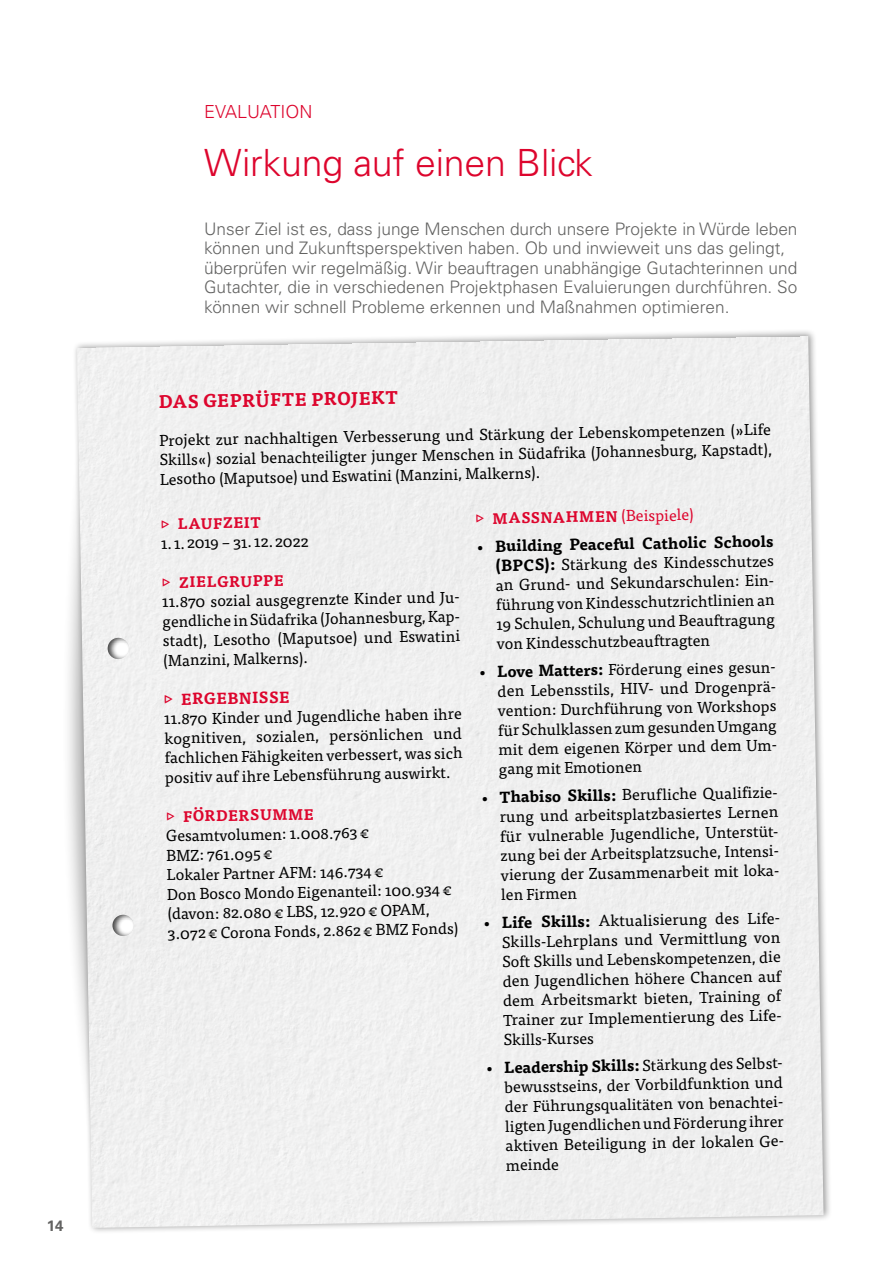
<style>
.page{position:relative;width:893px;height:1263px;background:#fff}
.page>*{position:absolute;margin:0;border:0;box-sizing:border-box;transform-origin:0 0}
._101_Titel_1{font:300 37.5px "Univers LT Std";letter-spacing:-.005em;color:#dd052d}
._120_H1{font:700 18px "Tisa Pro";color:#dd052d}
._99_Land{font:300 18px "Univers LT Std";color:#dd052d}
._104_Anleser{font:300 17.25px/19.5px "Univers LT Std";color:#636362}
._202_Standard_O_AO{font:15.75px/19.5px "Tisa Pro";color:#000}
._201_Standard_O{font:15.75px/19.5px "Tisa Pro";color:#000}
._202_Standard_O_AO-2{font:15.75px "Tisa Pro";color:#dd052d}
._202_Standard_O_AO-3{font:700 15.75px "Tisa Pro";color:#dd052d}
._202_Standard_O_AO-4{font:700 15px "Tisa Pro";color:#dd052d}
.t1{font:700 15px "Univers LT Std";color:#636362}
.s1{font-weight:400}
.s2{font-size:15px}
.s3{font-weight:700;font-size:15px}
.s4{font-weight:700}
</style>
<div class="page">
<div style="left:61px;top:342px;width:67px;height:888px;background:#000;opacity:.3"></div>
<div style="left:73px;top:329px;width:759px;height:905px;background:#000;opacity:.4"></div>
<div style="left:77px;top:335px;width:746px;height:893px;background:#efefef"></div>
<div style="left:84px;top:353px;width:63px;height:868px;background:#f0f0f0"></div>
<p class="t1" style="left:47px;top:1217px;width:18px">14</p>
<p class="_99_Land" style="left:204px;top:101px;width:110px">EVALUATION</p>
<h1 class="_101_Titel_1" style="left:204px;top:141px;width:390px">Wirkung auf einen Blick</h1>
<p class="_104_Anleser" style="left:204px;top:219px;width:595px">Unser Ziel ist es, dass junge Menschen durch unsere Projekte in Würde leben können und Zukunftsperspektiven haben. Ob und inwieweit uns das gelingt, überprüfen wir regelmäßig. Wir beauftragen unabhängige Gutachterinnen und Gutachter, die in verschiedenen Projektphasen Evaluierungen durchführen. So können wir schnell Probleme erkennen und Maßnahmen optimieren.</p>
<h2 class="_120_H1" style="left:158px;top:387px;width:241px;rotate:-1deg">DAS GEPRÜFTE PROJEKT</h2>
<p class="_202_Standard_O_AO" style="left:159px;top:429px;width:614px;text-align:justify;rotate:-1deg">Projekt zur nachhaltigen Verbesserung und Stärkung der Lebenskompetenzen (»Life Skills«) sozial benachteiligter junger Menschen in Südafrika (Johannesburg, Kapstadt), Lesotho (Maputsoe) und Eswatini (Manzini, Malkerns).</p>
<p class="_202_Standard_O_AO-4" style="left:161px;top:512px;width:102px;rotate:-1deg"><span class="s1">▹</span> LAUFZEIT</p>
<p class="_201_Standard_O" style="left:161px;top:533px;width:149px;rotate:-1deg">1. 1. 2019 – 31. 12. 2022</p>
<p class="_202_Standard_O_AO-4" style="left:162px;top:570px;width:123px;rotate:-1deg"><span class="s1">▹</span> ZIELGRUPPE</p>
<p class="_201_Standard_O" style="left:162px;top:591px;width:302px;rotate:-1deg">11.870 sozial ausgegrenzte Kinder und Ju&shy;gendliche in Südafrika (Johannesburg, Kap&shy;stadt), Lesotho (Maputsoe) und Eswatini (Manzini, Malkerns).</p>
<p class="_202_Standard_O_AO-3" style="left:164px;top:686px;width:127px;rotate:-1deg"><span class="s1">▹</span> ERGEBNISSE</p>
<p class="_201_Standard_O" style="left:164px;top:708px;width:299px;text-align:justify;rotate:-1deg">11.870 Kinder und Jugendliche haben ihre kognitiven, sozialen, persönlichen und fachlichen Fähigkeiten verbessert, was sich positiv auf ihre Lebensführung auswirkt.</p>
<p class="_202_Standard_O_AO-4" style="left:166px;top:804px;width:150px;rotate:-1deg"><span class="s1">▹</span> FÖRDERSUMME</p>
<p class="_201_Standard_O" style="left:166px;top:825px;width:205px;rotate:-1deg">Gesamtvolumen: 1.008.763 €</p>
<p class="_201_Standard_O" style="left:166px;top:845px;width:107px;rotate:-1deg">BMZ: 761.095 €</p>
<p class="_201_Standard_O" style="left:167px;top:864px;width:218px;rotate:-1deg">Lokaler Partner AFM: 146.734 €</p>
<p class="_201_Standard_O" style="left:167px;top:884px;width:292px;rotate:-1deg">Don Bosco Mondo Eigenanteil: 100.934 € (davon: 82.080 € LBS, 12.920 € OPAM,<br>3.072 € Corona Fonds, 2.862 € BMZ Fonds)</p>
<p class="_202_Standard_O_AO-2" style="left:475px;top:507px;width:220px;rotate:-1deg"><span class="s2">▹</span> <span class="s3">MASSNAHMEN</span> (Beispiele)</p>
<p class="_202_Standard_O_AO" style="left:495px;top:535px;width:283px;text-indent:-19px;rotate:-1deg">• <span class="s4">Building Peaceful Catholic Schools (BPCS):</span> Stärkung des Kindesschutzes an Grund- und Sekundarschulen: Ein&shy;führung von Kindesschutzrichtlinien an 19 Schulen, Schulung und Beauftragung von Kindesschutzbeauftragten</p>
<p class="_202_Standard_O_AO" style="left:497px;top:661px;width:283px;text-indent:-19px;rotate:-1deg">• <span class="s4">Love Matters:</span> Förderung eines gesun&shy;den Lebensstils, HIV- und Drogenprä&shy;vention: Durchführung von Workshops für Schulklassen zum gesunden Umgang mit dem eigenen Körper und dem Um&shy;gang mit Emotionen</p>
<p class="_202_Standard_O_AO" style="left:499px;top:786px;width:283px;text-indent:-19px;rotate:-1deg">• <span class="s4">Thabiso Skills:</span> Berufliche Qualifizie&shy;rung und arbeitsplatzbasiertes Lernen für vulnerable Jugendliche, Unterstüt&shy;zung bei der Arbeitsplatzsuche, Intensi&shy;vierung der Zusammenarbeit mit loka&shy;len Firmen</p>
<p class="_202_Standard_O_AO" style="left:501px;top:912px;width:283px;text-indent:-19px;rotate:-1deg">• <span class="s4">Life Skills:</span> Aktualisierung des Life-Skills-Lehrplans und Vermittlung von Soft Skills und Lebenskompetenzen, die den Jugendlichen höhere Chancen auf dem Arbeitsmarkt bieten, Training of Trainer zur Implementierung des Life-Skills-Kurses</p>
<p class="_202_Standard_O_AO" style="left:504px;top:1057px;width:283px;text-indent:-19px;rotate:-1deg">• <span class="s4">Leadership Skills:</span> Stärkung des Selbst&shy;bewusstseins, der Vorbildfunktion und der Führungsqualitäten von benachtei&shy;ligten Jugendlichen und Förderung ihrer aktiven Beteiligung in der lokalen Ge&shy;meinde</p>
</div>
